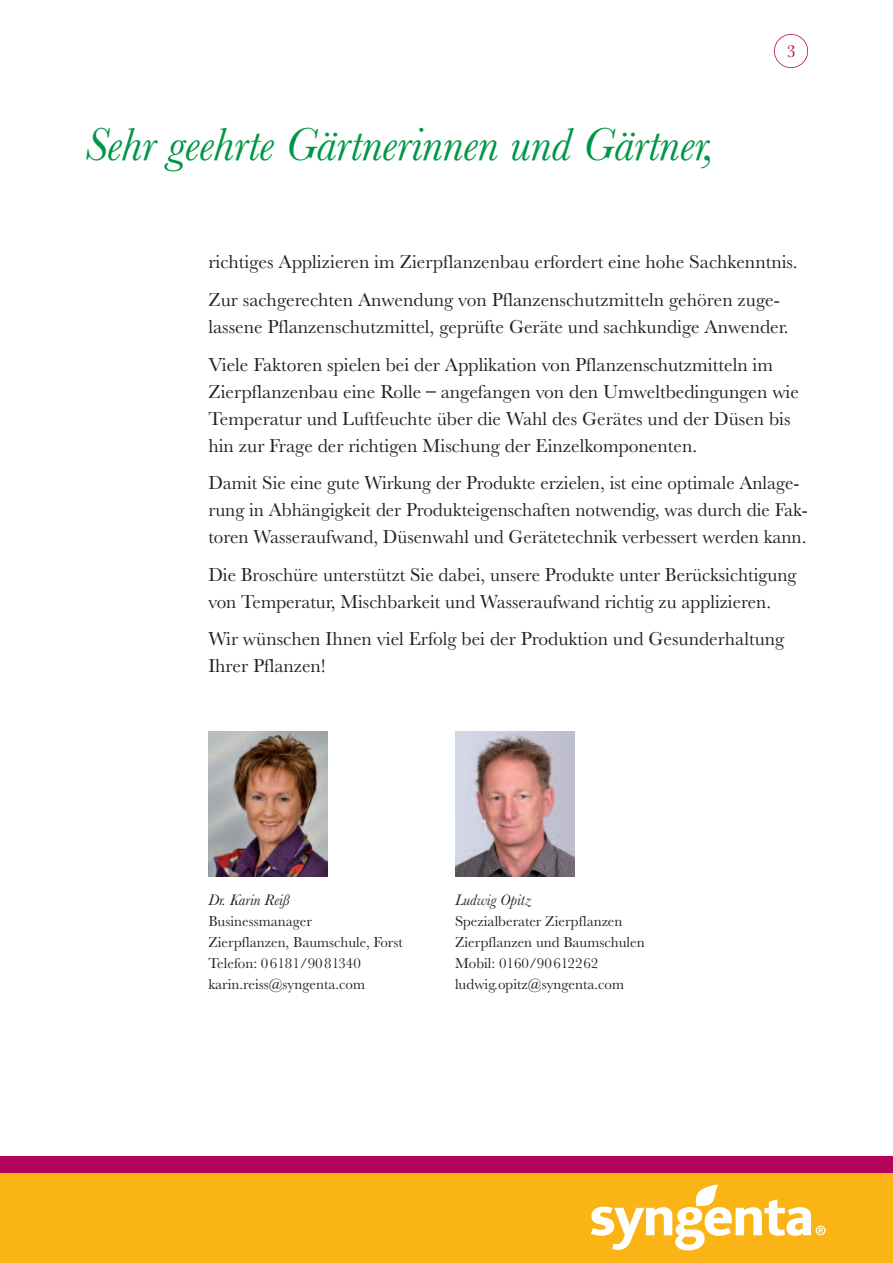
<style>
.page{position:relative;width:893px;height:1263px;background:#fff}
.page>*{position:absolute;margin:0;border:0;box-sizing:border-box;transform-origin:0 0}
.t1{font:italic 48px "Baskerville";color:#009647}
.t2{font:19.5px/27px "Baskerville";color:#231f20}
.t3{font:18px "Baskerville";color:#b4035b}
.t4{font:italic 15.75px "Baskerville";color:#231f20}
.t5{font:15px/21px "Baskerville";color:#231f20}
.s1{font-weight:700}
</style>
<div class="page">
<div style="left:0;top:1157px;width:893px;height:17px;background:#b4035b"></div>
<div style="left:0;top:1174px;width:893px;height:89px;background:#fbb416"></div>
<svg style="left:591px;top:1184px;width:235px;height:66px"></svg>
<div style="left:774px;top:34px;width:34px;height:34px;border:2px solid #b4035b;border-radius:50%"></div>
<img style="left:208px;top:731px;width:119px;height:145px">
<img style="left:455px;top:731px;width:119px;height:145px">
<h1 class="t1" style="left:85px;top:115px;width:632px">Sehr geehrte Gärtnerinnen und Gärtner,</h1>
<p class="t3" style="left:787px;top:40px;width:10px">3</p>
<p class="t2" style="left:208px;top:243px;width:591px;line-height:37.7px">richtiges Applizieren im Zierpflanzenbau erfordert eine hohe Sachkenntnis.<br>Zur sachgerechten Anwendung von Pflanzenschutzmitteln gehören zuge-</p>
<p class="t2" style="left:208px;top:307px;width:582px;line-height:37.7px">lassene Pflanzenschutzmittel, geprüfte Geräte und sachkundige Anwender.<br>Viele Faktoren spielen bei der Applikation von Pflanzenschutzmitteln im</p>
<p class="t2" style="left:208px;top:377px;width:592px">Zierpflanzenbau eine Rolle <span class="s1">–</span> angefangen von den Umweltbedingungen wie<br>Temperatur und Luftfeuchte über die Wahl des Gerätes und der Düsen bis hin zur Frage der richtigen Mischung der Einzelkomponenten.</p>
<p class="t2" style="left:208px;top:469px;width:601px">Damit Sie eine gute Wirkung der Produkte erzielen, ist eine optimale Anlage&shy;rung in Abhängigkeit der Produkteigenschaften notwendig, was durch die Fak&shy;toren Wasseraufwand, Düsenwahl und Gerätetechnik verbessert werden kann.</p>
<p class="t2" style="left:208px;top:561px;width:590px">Die Broschüre unterstützt Sie dabei, unsere Produkte unter Berücksichtigung von Temperatur, Mischbarkeit und Wasseraufwand richtig zu applizieren.</p>
<p class="t2" style="left:208px;top:625px;width:578px">Wir wünschen Ihnen viel Erfolg bei der Produktion und Gesunderhaltung<br>Ihrer Pflanzen!</p>
<p class="t4" style="left:208px;top:890px;width:83px">Dr. Karin Reiß</p>
<p class="t5" style="left:208px;top:910px;width:196px">Businessmanager<br>Zierpflanzen, Baumschule, Forst<br>Telefon: 06181/9081340 karin.reiss@syngenta.com</p>
<p class="t4" style="left:455px;top:890px;width:78px">Ludwig Opitz</p>
<p class="t5" style="left:455px;top:910px;width:191px">Spezialberater Zierpflanzen<br>Zierpflanzen und Baumschulen<br>Mobil: 0160/90612262 ludwig.opitz@syngenta.com</p>
</div>
